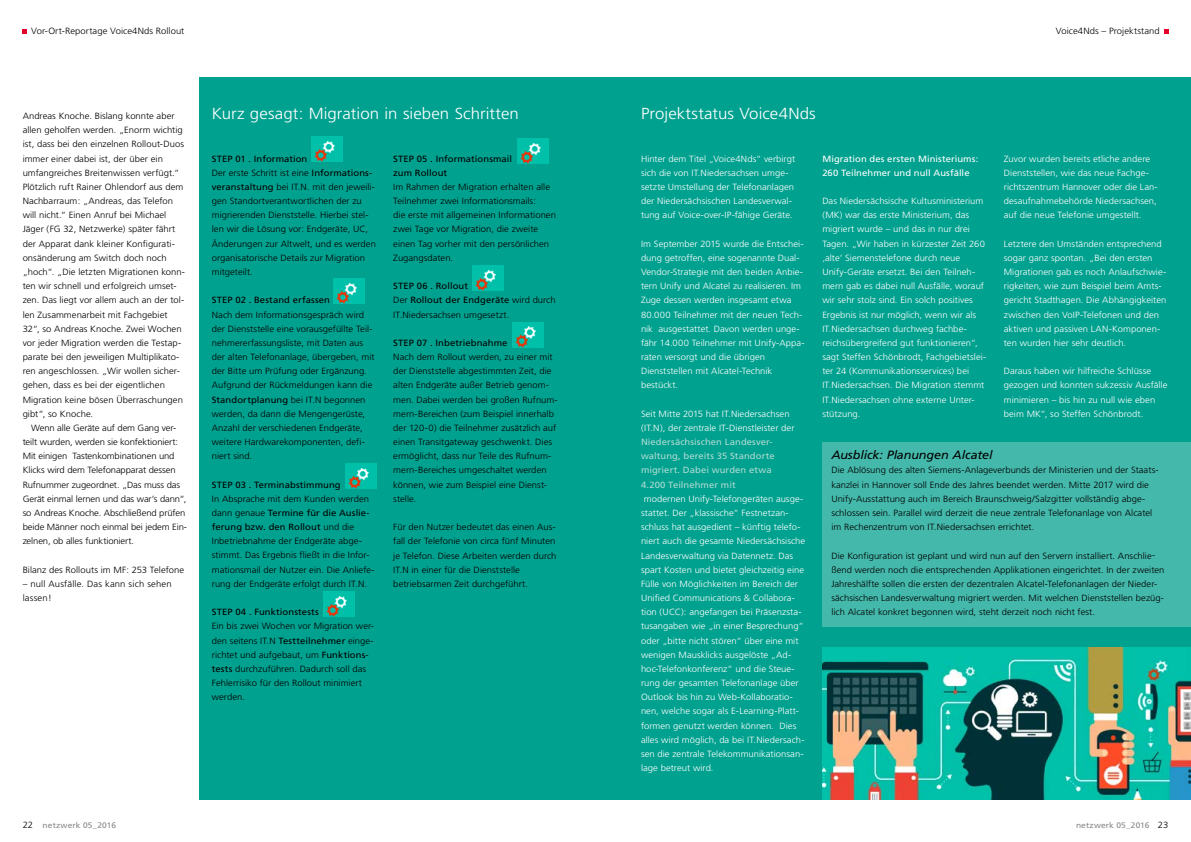
<style>
.page{position:relative;width:1191px;height:842px;background:#fff}
.page>*{position:absolute;margin:0;border:0;box-sizing:border-box;transform-origin:0 0}
.t1{font:300 16px "Frutiger";letter-spacing:.005em;color:#fff;scale:1.05 1}
.t2{font:italic 12px "Frutiger";letter-spacing:-.01em;color:#000;scale:1.05 1}
.t3{font:300 9px/14.2px "Frutiger";letter-spacing:.005em;color:#000;scale:1.05 1}
.t4{font:300 9px/14.2px "Frutiger";letter-spacing:.005em;color:#fff;scale:1.05 1}
.t5{font:9px/14.2px "Frutiger";letter-spacing:.01em;color:#000;scale:1.05 1}
.t6{font:9px/14.2px "Frutiger";letter-spacing:.01em;color:#b0dbd3;scale:1.05 1}
.t7{font:9px/14.2px "Frutiger";letter-spacing:.005em;color:#fff;scale:1.05 1}
.t8{font:8px "Frutiger";letter-spacing:.015em;color:#868786;scale:1.05 1}
.s1{font-weight:400}
.s2{font-weight:300;font-size:9px;color:#000}
</style>
<div class="page">
<svg style="left:23px;top:29px;width:4px;height:5px"></svg>
<div style="left:199px;top:77px;width:992px;height:722px;background:#00a18f"></div>
<svg style="left:1164px;top:29px;width:4px;height:5px"></svg>
<img style="left:822px;top:647px;width:369px;height:152px">
<img style="left:312px;top:137px;width:31px;height:25px">
<img style="left:333px;top:278px;width:31px;height:25px">
<img style="left:345px;top:464px;width:31px;height:25px">
<img style="left:323px;top:592px;width:31px;height:25px">
<img style="left:518px;top:138px;width:31px;height:25px">
<img style="left:472px;top:265px;width:31px;height:25px">
<img style="left:512px;top:322px;width:31px;height:25px">
<div style="left:822px;top:442px;width:369px;height:184px;background:#44b8ab"></div>
<p class="t3" style="left:31px;top:24px;width:147px">Vor-Ort-Reportage Voice4Nds Rollout</p>
<p class="t3" style="left:23px;top:109px;width:156px">Andreas Knoche. Bislang konnte aber allen geholfen werden. „Enorm wichtig ist, dass bei den einzelnen Rollout-Duos immer einer dabei ist, der über ein umfangreiches Breitenwissen verfügt.“ Plötzlich ruft Rainer Ohlendorf aus dem Nachbarraum: „Andreas, das Telefon will nicht.“ Einen Anruf bei Michael Jäger (FG 32, Netzwerke) später fährt der Apparat dank kleiner Konfigurati&shy;onsänderung am Switch doch noch „hoch“. „Die letzten Migrationen konn&shy;ten wir schnell und erfolgreich umset&shy;zen. Das liegt vor allem auch an der tol&shy;len Zusammenarbeit mit Fachgebiet 32“, so Andreas Knoche. Zwei Wochen vor jeder Migration werden die Testap&shy;parate bei den jeweiligen Multiplikato&shy;ren angeschlossen. „Wir wollen sicher&shy;gehen, dass es bei der eigentlichen Migration keine bösen Überraschungen gibt“, so Knoche.</p>
<p class="t3" style="left:23px;top:421px;width:158px;text-indent:9px">Wenn alle Geräte auf dem Gang ver&shy;teilt wurden, werden sie konfektioniert:<br>Mit einigen Tastenkombinationen und Klicks wird dem Telefonapparat dessen Rufnummer zugeordnet. „Das muss das Gerät einmal lernen und das war’s dann“, so Andreas Knoche. Abschließend prüfen beide Männer noch einmal bei jedem Ein&shy;zelnen, ob alles funktioniert.</p>
<p class="t3" style="left:23px;top:563px;width:155px">Bilanz des Rollouts im MF: 253 Telefone</p>
<p class="t3" style="left:23px;top:577px;width:143px">– null Ausfälle. Das kann sich sehen lassen!</p>
<h1 class="t1" style="left:212px;top:104px;width:294px">Kurz gesagt: Migration in sieben Schritten</h1>
<p class="t3" style="left:212px;top:152px;width:158px"><span class="s1">STEP 01 . Information<br></span>Der erste Schritt ist eine <span class="s1">Informations&shy;veranstaltung</span> bei IT.N. mit den jeweili&shy;gen Standortverantwortlichen der zu migrierenden Dienststelle. Hierbei stel&shy;len wir die Lösung vor: Endgeräte, UC, Änderungen zur Altwelt, und es werden organisatorische Details zur Migration mitgeteilt.</p>
<p class="t5" style="left:212px;top:293px;width:114px">STEP 02 . Bestand erfassen</p>
<p class="t3" style="left:212px;top:307px;width:157px">Nach dem Informationsgespräch wird der Dienststelle eine vorausgefüllte Teil&shy;nehmererfassungsliste, mit Daten aus der alten Telefonanlage, übergeben, mit der Bitte um Prüfung oder Ergänzung.<br>Aufgrund der Rückmeldungen kann die <span class="s1">Standortplanung</span> bei IT.N begonnen werden, da dann die Mengengerüste, Anzahl der verschiedenen Endgeräte, weitere Hardwarekomponenten, defi&shy;niert sind.</p>
<p class="t5" style="left:212px;top:477px;width:124px">STEP 03 . Terminabstimmung</p>
<p class="t3" style="left:212px;top:492px;width:156px">In Absprache mit dem Kunden werden dann genaue <span class="s1">Termine für die Auslie&shy;ferung bzw. den Rollout</span> und die Inbetriebnahme der Endgeräte abge&shy;stimmt. Das Ergebnis fließt in die Infor&shy;mationsmail der Nutzer ein. Die Anliefe&shy;rung der Endgeräte erfolgt durch IT.N.</p>
<p class="t5" style="left:212px;top:605px;width:103px">STEP 04 . Funktionstests</p>
<p class="t3" style="left:212px;top:619px;width:156px">Ein bis zwei Wochen vor Migration wer&shy;den seitens IT.N <span class="s1">Testteilnehmer</span> einge&shy;richtet und aufgebaut, um <span class="s1">Funktions&shy;tests</span> durchzuführen. Dadurch soll das Fehlerrisiko für den Rollout minimiert werden.</p>
<p class="t5" style="left:393px;top:151px;width:115px">STEP 05 . Informationsmail zum Rollout</p>
<p class="t3" style="left:393px;top:180px;width:156px">Im Rahmen der Migration erhalten alle Teilnehmer zwei Informationsmails:<br>die erste mit allgemeinen Informationen zwei Tage vor Migration, die zweite einen Tag vorher mit den persönlichen Zugangsdaten.</p>
<p class="t3" style="left:393px;top:279px;width:156px"><span class="s1">STEP 06 . Rollout<br></span>Der <span class="s1">Rollout der Endgeräte</span> wird durch<br>IT.Niedersachsen umgesetzt.</p>
<p class="t5" style="left:393px;top:336px;width:110px">STEP 07 . Inbetriebnahme</p>
<p class="t3" style="left:393px;top:350px;width:158px">Nach dem Rollout werden, zu einer mit der Dienststelle abgestimmten Zeit, die alten Endgeräte außer Betrieb genom&shy;men. Dabei werden bei großen Rufnum&shy;mern-Bereichen (zum Beispiel innerhalb der 120-0) die Teilnehmer zusätzlich auf einen Transitgateway geschwenkt. Dies ermöglicht, dass nur Teile des Rufnum&shy;mern-Bereiches umgeschaltet werden können, wie zum Beispiel eine Dienst&shy;stelle.</p>
<p class="t3" style="left:393px;top:520px;width:157px">Für den Nutzer bedeutet das einen Aus&shy;fall der Telefonie von circa fünf Minuten je Telefon. Diese Arbeiten werden durch IT.N in einer für die Dienststelle betriebsarmen Zeit durchgeführt.</p>
<h1 class="t1" style="left:641px;top:104px;width:168px">Projektstatus Voice4Nds</h1>
<p class="t3" style="left:1055px;top:24px;width:100px">Voice4Nds – Projektstand</p>
<p class="t4" style="left:641px;top:152px;width:148px">Hinter dem Titel „Voice4Nds“ verbirgt sich die von IT.Niedersachsen umge&shy;setzte Umstellung der Telefonanlagen der Niedersächsischen Landesverwal&shy;tung auf Voice-over-IP-fähige Geräte.</p>
<p class="t4" style="left:641px;top:237px;width:157px">Im September 2015 wurde die Entschei&shy;dung getroffen, eine sogenannte Dual-Vendor-Strategie mit den beiden Anbie&shy;tern Unify und Alcatel zu realisieren. Im Zuge dessen werden insgesamt etwa 80.000 Teilnehmer mit der neuen Tech&shy;nik ausgestattet. Davon werden unge&shy;fähr 14.000 Teilnehmer mit Unify-Appa&shy;raten versorgt und die übrigen Dienststellen mit Alcatel-Technik bestückt.</p>
<p class="t4" style="left:641px;top:407px;width:148px">Seit Mitte 2015 hat IT.Niedersachsen (IT.N), der zentrale IT-Dienstleister der</p>
<p class="t6" style="left:641px;top:435px;width:129px">Niedersächsischen Landesver&shy;waltung, bereits 35 Standorte migriert. Dabei wurden etwa<br>4.200 Teilnehmer mit</p>
<p class="t4" style="left:641px;top:492px;width:158px;text-indent:3px">modernen Unify-Telefongeräten ausge&shy;stattet. Der „klassische“ Festnetzan&shy;schluss hat ausgedient – künftig telefo&shy;niert auch die gesamte Niedersächsische Landesverwaltung via Datennetz. Das spart Kosten und bietet gleichzeitig eine Fülle von Möglichkeiten im Bereich der Unified Communications &amp; Collabora&shy;tion (UCC): angefangen bei Präsenzsta&shy;tusangaben wie „in einer Besprechung“ oder „bitte nicht stören“ über eine mit wenigen Mausklicks ausgelöste „Ad&shy;hoc-Telefonkonferenz“ und die Steue&shy;rung der gesamten Telefonanlage über Outlook bis hin zu Web-Kollaboratio&shy;nen, welche sogar als E-Learning-Platt&shy;formen genutzt werden können. Dies alles wird möglich, da bei IT.Niedersach&shy;sen die zentrale Telekommunikationsan&shy;lage betreut wird.</p>
<p class="t7" style="left:822px;top:151px;width:150px">Migration des ersten Ministeriums:<br>260 Teilnehmer und null Ausfälle</p>
<p class="t4" style="left:822px;top:194px;width:157px">Das Niedersächsische Kultusministerium (MK) war das erste Ministerium, das migriert wurde – und das in nur drei Tagen. „Wir haben in kürzester Zeit 260 ‚alte‘ Siemenstelefone durch neue Unify-Geräte ersetzt. Bei den Teilneh&shy;mern gab es dabei null Ausfälle, worauf wir sehr stolz sind. Ein solch positives Ergebnis ist nur möglich, wenn wir als IT.Niedersachsen durchweg fachbe&shy;reichsübergreifend gut funktionieren“, sagt Steffen Schönbrodt, Fachgebietslei&shy;ter 24 (Kommunikationsservices) bei IT.Niedersachsen. Die Migration stemmt IT.Niedersachsen ohne externe Unter&shy;stützung.</p>
<p class="t4" style="left:1003px;top:152px;width:148px">Zuvor wurden bereits etliche andere Dienststellen, wie das neue Fachge&shy;richtszentrum Hannover oder die Lan&shy;desaufnahmebehörde Niedersachsen, auf die neue Telefonie umgestellt.</p>
<p class="t4" style="left:1003px;top:237px;width:156px">Letztere den Umständen entsprechend sogar ganz spontan. „Bei den ersten Migrationen gab es noch Anlaufschwie&shy;rigkeiten, wie zum Beispiel beim Amts&shy;gericht Stadthagen. Die Abhängigkeiten zwischen den VoIP-Telefonen und den aktiven und passiven LAN-Komponen&shy;ten wurden hier sehr deutlich.</p>
<p class="t4" style="left:1003px;top:364px;width:157px">Daraus haben wir hilfreiche Schlüsse gezogen und konnten sukzessiv Ausfälle minimieren – bis hin zu null wie eben beim MK“, so Steffen Schönbrodt.</p>
<h2 class="t2" style="left:831px;top:448px;width:155px">Ausblick: Planungen Alcatel</h2>
<p class="t3" style="left:831px;top:463px;width:313px">Die Ablösung des alten Siemens-Anlageverbunds der Ministerien und der Staats&shy;kanzlei in Hannover soll Ende des Jahres beendet werden. Mitte 2017 wird die Unify-Ausstattung auch im Bereich Braunschweig/Salzgitter vollständig abge&shy;schlossen sein. Parallel wird derzeit die neue zentrale Telefonanlage von Alcatel im Rechenzentrum von IT.Niedersachsen errichtet.</p>
<p class="t3" style="left:831px;top:548px;width:319px">Die Konfiguration ist geplant und wird nun auf den Servern installiert. Anschlie&shy;ßend werden noch die entsprechenden Applikationen eingerichtet. In der zweiten Jahreshälfte sollen die ersten der dezentralen Alcatel-Telefonanlagen der Nieder&shy;sächsischen Landesverwaltung migriert werden. Mit welchen Dienststellen bezüg&shy;lich Alcatel konkret begonnen wird, steht derzeit noch nicht fest.</p>
<p class="t8" style="left:23px;top:820px;width:90px"><span class="s2">22</span> netzwerk 05_2016</p>
<p class="t8" style="left:1076px;top:820px;width:89px">netzwerk 05_2016 <span class="s2">23</span></p>
</div>
